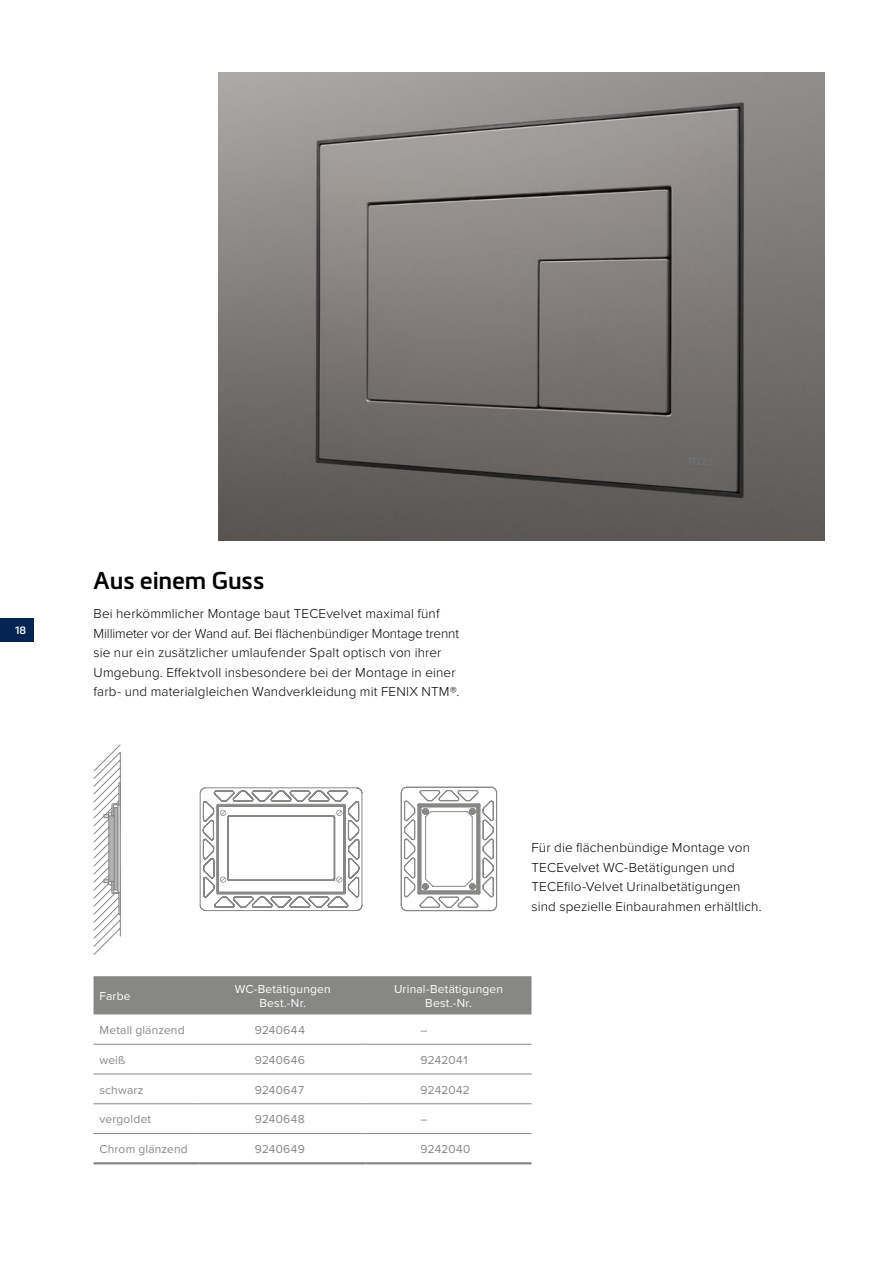
<style>
.page{position:relative;width:893px;height:1263px;background:#fff}
.page>*{position:absolute;margin:0;border:0;box-sizing:border-box;transform-origin:0 0}
.t1{font:600 24px "Metronic Pro";letter-spacing:-.005em;color:#000}
.t2{font:300 13.5px/19.5px "Proxima Nova";letter-spacing:.01em;color:#000}
.t3{font:12px "Proxima Nova";letter-spacing:.015em;color:#878786}
.t4{font:12px/14.4px "Proxima Nova";letter-spacing:.015em;color:#fff;text-align:center}
.t5{font:12px "Proxima Nova";letter-spacing:-.025em;color:#878786}
.t6{font:12px "Proxima Nova";letter-spacing:-.005em;color:#878786}
.t7{font:600 10.5px "Metronic Pro";color:#fff}
</style>
<div class="page">
<svg style="left:401px;top:786px;width:96px;height:125px"></svg>
<svg style="left:199px;top:787px;width:164px;height:124px"></svg>
<svg style="left:203px;top:540px;width:143px;height:368px"></svg>
<svg style="left:94px;top:744px;width:27px;height:211px"></svg>
<img style="left:219px;top:72px;width:606px;height:468px">
<div style="left:94px;top:976px;width:437px;height:38px;background:#878786"></div>
<hr style="left:94px;top:1162px;width:106px;height:2px;background:#878786">
<hr style="left:200px;top:1162px;width:166px;height:2px;background:#878786">
<hr style="left:366px;top:1162px;width:165px;height:2px;background:#878786">
<hr style="left:94px;top:1133px;width:106px;height:1px;background:#878786">
<hr style="left:200px;top:1133px;width:166px;height:1px;background:#878786">
<hr style="left:366px;top:1133px;width:165px;height:1px;background:#878786">
<hr style="left:94px;top:1044px;width:106px;height:1px;background:#878786">
<hr style="left:200px;top:1044px;width:166px;height:1px;background:#878786">
<hr style="left:366px;top:1044px;width:165px;height:1px;background:#878786">
<hr style="left:94px;top:1103px;width:106px;height:1px;background:#878786">
<hr style="left:200px;top:1103px;width:166px;height:1px;background:#878786">
<hr style="left:366px;top:1103px;width:165px;height:1px;background:#878786">
<hr style="left:94px;top:1073px;width:106px;height:1px;background:#878786">
<hr style="left:200px;top:1073px;width:166px;height:1px;background:#878786">
<hr style="left:366px;top:1073px;width:165px;height:1px;background:#878786">
<div style="left:0;top:618px;width:34px;height:24px;background:#042455"></div>
<p class="t7" style="left:15px;top:624px;width:13px">18</p>
<h1 class="t1" style="left:94px;top:566px;width:172px">Aus einem Guss</h1>
<p class="t2" style="left:94px;top:603px;width:367px">Bei herkömmlicher Montage baut TECEvelvet maximal fünf Millimeter vor der Wand auf. Bei flächenbündiger Montage trennt sie nur ein zusätzlicher umlaufender Spalt optisch von ihrer Umgebung. Effektvoll insbesondere bei der Montage in einer farb- und materialgleichen Wandverkleidung mit FENIX NTM®.</p>
<p class="t4" style="left:99px;top:988px;width:33px">Farbe</p>
<p class="t4" style="left:235px;top:981px;width:98px">WC-Betätigungen<br>Best.-Nr.</p>
<p class="t4" style="left:394px;top:981px;width:111px">Urinal-Betätigungen<br>Best.-Nr.</p>
<p class="t3" style="left:99px;top:1021px;width:87px">Metall glänzend</p>
<p class="t3" style="left:255px;top:1021px;width:52px">9240644</p>
<p class="t3" style="left:420px;top:1021px;width:9px">–</p>
<p class="t3" style="left:99px;top:1051px;width:27px">weiß</p>
<p class="t3" style="left:255px;top:1051px;width:52px">9240646</p>
<p class="t5" style="left:420px;top:1051px;width:50px">9242041</p>
<p class="t3" style="left:99px;top:1081px;width:46px">schwarz</p>
<p class="t3" style="left:255px;top:1081px;width:51px">9240647</p>
<p class="t5" style="left:420px;top:1081px;width:51px">9242042</p>
<p class="t3" style="left:99px;top:1110px;width:53px">vergoldet</p>
<p class="t3" style="left:255px;top:1110px;width:52px">9240648</p>
<p class="t3" style="left:420px;top:1110px;width:9px">–</p>
<p class="t3" style="left:99px;top:1140px;width:90px">Chrom glänzend</p>
<p class="t3" style="left:255px;top:1140px;width:52px">9240649</p>
<p class="t6" style="left:420px;top:1140px;width:51px">9242040</p>
<p class="t2" style="left:531px;top:837px;width:232px">Für die flächenbündige Montage von TECEvelvet WC-Betätigungen und TECEfilo-Velvet Urinalbetätigungen sind spezielle Einbaurahmen erhältlich.</p>
</div>
